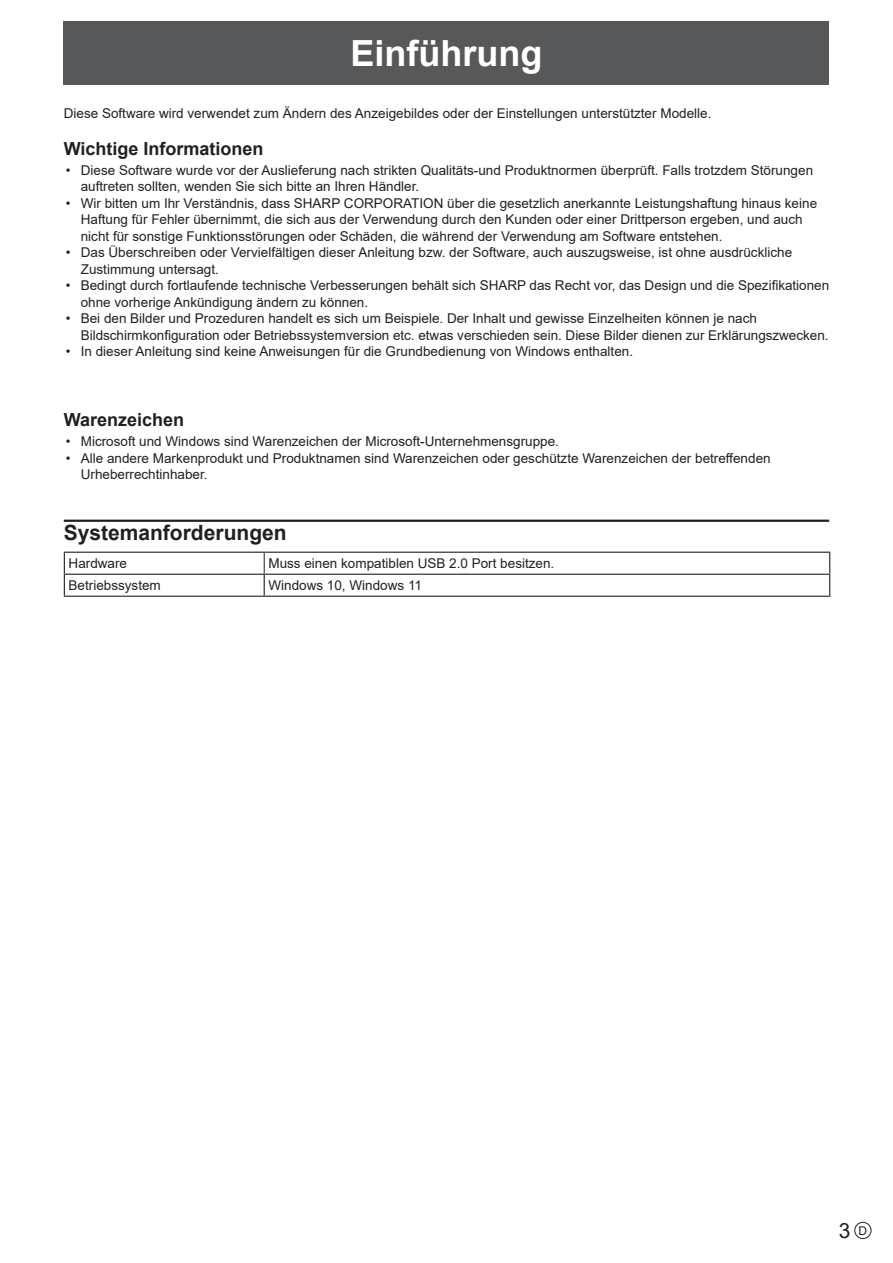
<style>
.page{position:relative;width:893px;height:1263px;background:#fff}
.page>*{position:absolute;margin:0;border:0;box-sizing:border-box;transform-origin:0 0}
.t1{font:700 36px "Arial";color:#fff}
.t2{font:700 21px "Arial";color:#231f20}
.t3{font:21px "Arial";color:#231f20}
.t4{font:700 18px "Arial";color:#231f20}
.t5{font:13.5px/16.5px "Arial";color:#231f20}
</style>
<div class="page">
<div style="left:64px;top:21px;width:765px;height:64px;background:#57585a"></div>
<div style="left:854px;top:1222px;width:17px;height:17px;border:1px solid #231f20;border-radius:50%"></div>
<hr style="left:64px;top:520px;width:765px;height:2px;background:#231f20">
<hr style="left:64px;top:552px;width:200px;height:1px;background:#231f20">
<hr style="left:264px;top:552px;width:566px;height:1px;background:#231f20">
<hr style="left:64px;top:574px;width:200px;height:1px;background:#231f20">
<svg style="left:64px;top:553px;width:1px;height:43px"></svg>
<hr style="left:264px;top:574px;width:566px;height:1px;background:#231f20">
<svg style="left:264px;top:553px;width:1px;height:43px"></svg>
<svg style="left:829px;top:553px;width:1px;height:43px"></svg>
<hr style="left:64px;top:596px;width:200px;height:1px;background:#231f20">
<hr style="left:264px;top:596px;width:566px;height:1px;background:#231f20">
<h1 class="t1" style="left:350px;top:28px;width:193px">Einführung</h1>
<p class="t5" style="left:64px;top:105px;width:649px">Diese Software wird verwendet zum Ändern des Anzeigebildes oder der Einstellungen unterstützter Modelle.</p>
<h3 class="t4" style="left:64px;top:136px;width:201px">Wichtige Informationen</h3>
<p class="t5" style="left:81px;top:162px;width:734px;text-indent:-15px">• Diese Software wurde vor der Auslieferung nach strikten Qualitäts-und Produktnormen überprüft. Falls trotzdem Störungen auftreten sollten, wenden Sie sich bitte an Ihren Händler.</p>
<p class="t5" style="left:81px;top:195px;width:738px;text-indent:-15px">• Wir bitten um Ihr Verständnis, dass SHARP CORPORATION über die gesetzlich anerkannte Leistungshaftung hinaus keine<br>Haftung für Fehler übernimmt, die sich aus der Verwendung durch den Kunden oder einer Drittperson ergeben, und auch nicht für sonstige Funktionsstörungen oder Schäden, die während der Verwendung am Software entstehen.</p>
<p class="t5" style="left:81px;top:244px;width:713px;text-indent:-15px">• Das Überschreiben oder Vervielfältigen dieser Anleitung bzw. der Software, auch auszugsweise, ist ohne ausdrückliche<br>Zustimmung untersagt.</p>
<p class="t5" style="left:81px;top:277px;width:750px;text-indent:-15px">• Bedingt durch fortlaufende technische Verbesserungen behält sich SHARP das Recht vor, das Design und die Spezifikationen ohne vorherige Ankündigung ändern zu können.</p>
<p class="t5" style="left:81px;top:310px;width:749px;text-indent:-15px">• Bei den Bilder und Prozeduren handelt es sich um Beispiele. Der Inhalt und gewisse Einzelheiten können je nach<br>Bildschirmkonfiguration oder Betriebssystemversion etc. etwas verschieden sein. Diese Bilder dienen zur Erklärungszwecken.</p>
<p class="t5" style="left:66px;top:343px;width:569px">• In dieser Anleitung sind keine Anweisungen für die Grundbedienung von Windows enthalten.</p>
<h3 class="t4" style="left:64px;top:407px;width:122px">Warenzeichen</h3>
<p class="t5" style="left:66px;top:433px;width:495px">• Microsoft und Windows sind Warenzeichen der Microsoft-Unternehmensgruppe.</p>
<p class="t5" style="left:81px;top:450px;width:691px;text-indent:-15px">• Alle andere Markenprodukt und Produktnamen sind Warenzeichen oder geschützte Warenzeichen der betreffenden<br>Urheberrechtinhaber.</p>
<h2 class="t2" style="left:64px;top:518px;width:224px">Systemanforderungen</h2>
<p class="t5" style="left:69px;top:555px;width:60px">Hardware</p>
<p class="t5" style="left:268px;top:555px;width:287px">Muss einen kompatiblen USB 2.0 Port besitzen.</p>
<p class="t5" style="left:69px;top:577px;width:94px">Betriebssystem</p>
<p class="t5" style="left:268px;top:577px;width:155px">Windows 10, Windows 11</p>
<h2 class="t3" style="left:839px;top:1216px;width:30px">3 <sup>D</sup></h2>
</div>
